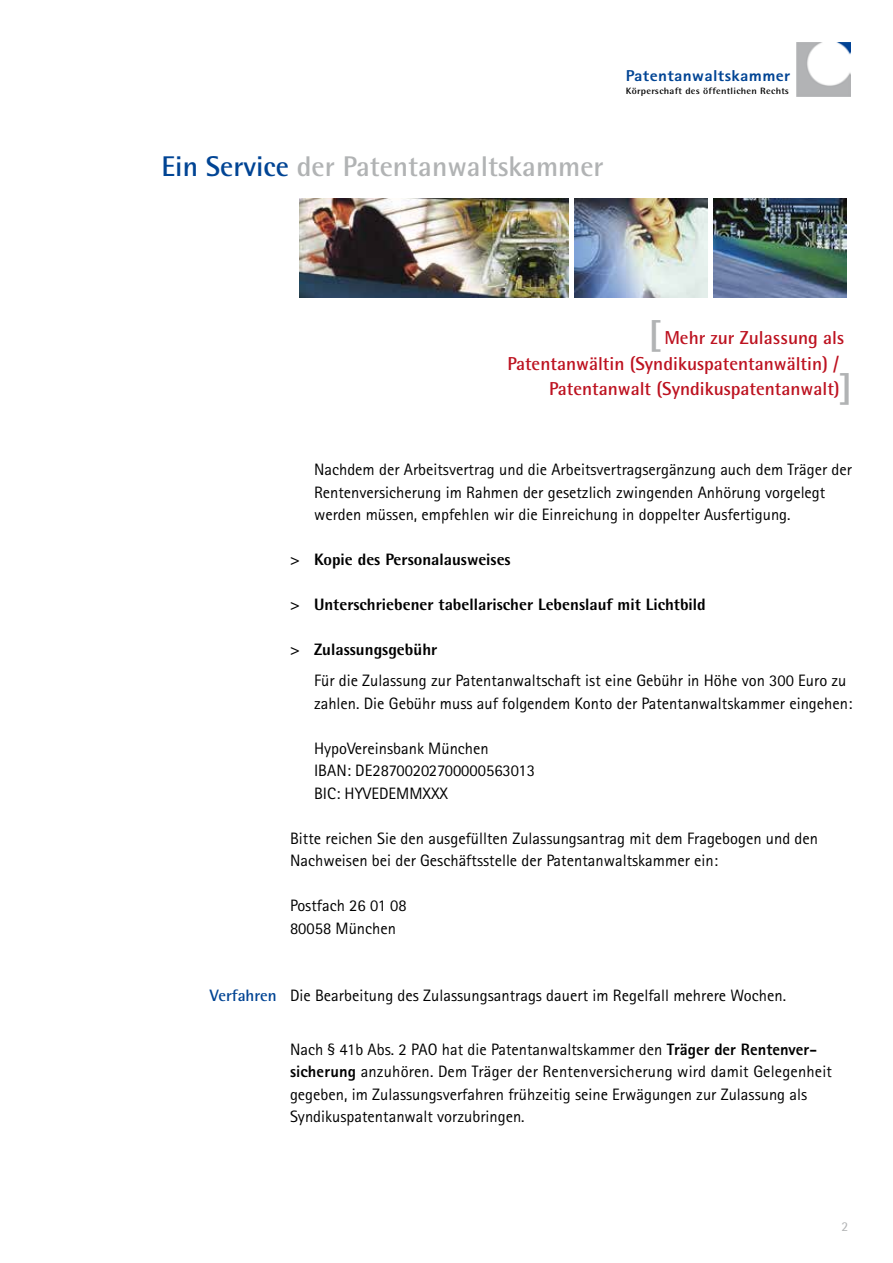
<style>
.page{position:relative;width:893px;height:1263px;background:#fff}
.page>*{position:absolute;margin:0;border:0;box-sizing:border-box;transform-origin:0 0}
.t1{font:700 28.5px "Agfa Rotis Semisans";color:#b1b3b4}
.t2{font:700 18.75px "Agfa Rotis Semisans";color:#bd1220}
.t3{font:16.5px/22.5px "Agfa Rotis Sans Serif";color:#000}
.t4{font:800 16.5px "Agfa Rotis Semisans";color:#000}
.t5{font:800 15.75px "Agfa Rotis Sans Serif";letter-spacing:.02em;color:#004494;scale:1.1 1}
.t6{font:13.5px "Agfa Rotis Semisans";color:#b1b3b4}
.t7{font:700 9.3px "Agfa Rotis Semisans";letter-spacing:.025em;color:#000;scale:1.1 1}
.s1{color:#004494}
.s2{font-weight:800;font-size:35.4px;color:#b1b3b4}
.s3{font-family:"Agfa Rotis Semisans";font-weight:700;color:#004494}
.s4{font-weight:800}
</style>
<div class="page">
<img style="left:797px;top:43px;width:53px;height:54px">
<img style="left:299px;top:198px;width:269px;height:100px">
<img style="left:574px;top:198px;width:133px;height:100px">
<img style="left:713px;top:198px;width:134px;height:100px">
<p class="t5" style="left:626px;top:65px;width:151px">Patentanwaltskammer</p>
<p class="t7" style="left:626px;top:85px;width:150px">Körperschaft des öffentlichen Rechts</p>
<h1 class="t1" style="left:162px;top:149px;width:444px"><span class="s1">Ein Service</span> der Patentanwaltskammer</h1>
<p class="t2" style="left:648px;top:326px;width:197px"><span class="s2">[</span> Mehr zur Zulassung als</p>
<p class="t2" style="left:507px;top:352px;width:333px">Patentanwältin (Syndikuspatentanwältin) /</p>
<p class="t2" style="left:549px;top:377px;width:305px">Patentanwalt (Syndikuspatentanwalt)<span class="s2">]</span></p>
<p class="t3" style="left:314px;top:458px;width:539px">Nachdem der Arbeitsvertrag und die Arbeitsvertragsergänzung auch dem Träger der<br>Rentenversicherung im Rahmen der gesetzlich zwingenden Anhörung vorgelegt werden müssen, empfehlen wir die Einreichung in doppelter Ausfertigung.</p>
<p class="t4" style="left:290px;top:549px;width:222px">&gt; Kopie des Personalausweises</p>
<p class="t4" style="left:290px;top:594px;width:417px">&gt; Unterschriebener tabellarischer Lebenslauf mit Lichtbild</p>
<p class="t4" style="left:290px;top:639px;width:149px">&gt; Zulassungsgebühr</p>
<p class="t3" style="left:314px;top:669px;width:540px">Für die Zulassung zur Patentanwaltschaft ist eine Gebühr in Höhe von 300 Euro zu zahlen. Die Gebühr muss auf folgendem Konto der Patentanwaltskammer eingehen:</p>
<p class="t3" style="left:314px;top:737px;width:222px">HypoVereinsbank München<br>IBAN: DE28700202700000563013<br>BIC: HYVEDEMMXXX</p>
<p class="t3" style="left:290px;top:827px;width:530px">Bitte reichen Sie den ausgefüllten Zulassungsantrag mit dem Fragebogen und den<br>Nachweisen bei der Geschäftsstelle der Patentanwaltskammer ein:</p>
<p class="t3" style="left:290px;top:894px;width:118px">Postfach 26 01 08<br>80058 München</p>
<p class="t3" style="left:210px;top:984px;width:578px"><span class="s3">Verfahren</span> Die Bearbeitung des Zulassungsantrags dauert im Regelfall mehrere Wochen.</p>
<p class="t3" style="left:290px;top:1038px;width:543px">Nach § 41b Abs. 2 PAO hat die Patentanwaltskammer den <span class="s4">Träger der Rentenver&shy;sicherung</span> anzuhören. Dem Träger der Rentenversicherung wird damit Gelegenheit gegeben, im Zulassungsverfahren frühzeitig seine Erwägungen zur Zulassung als Syndikuspatentanwalt vorzubringen.</p>
<p class="t6" style="left:841px;top:1218px;width:8px">2</p>
</div>
